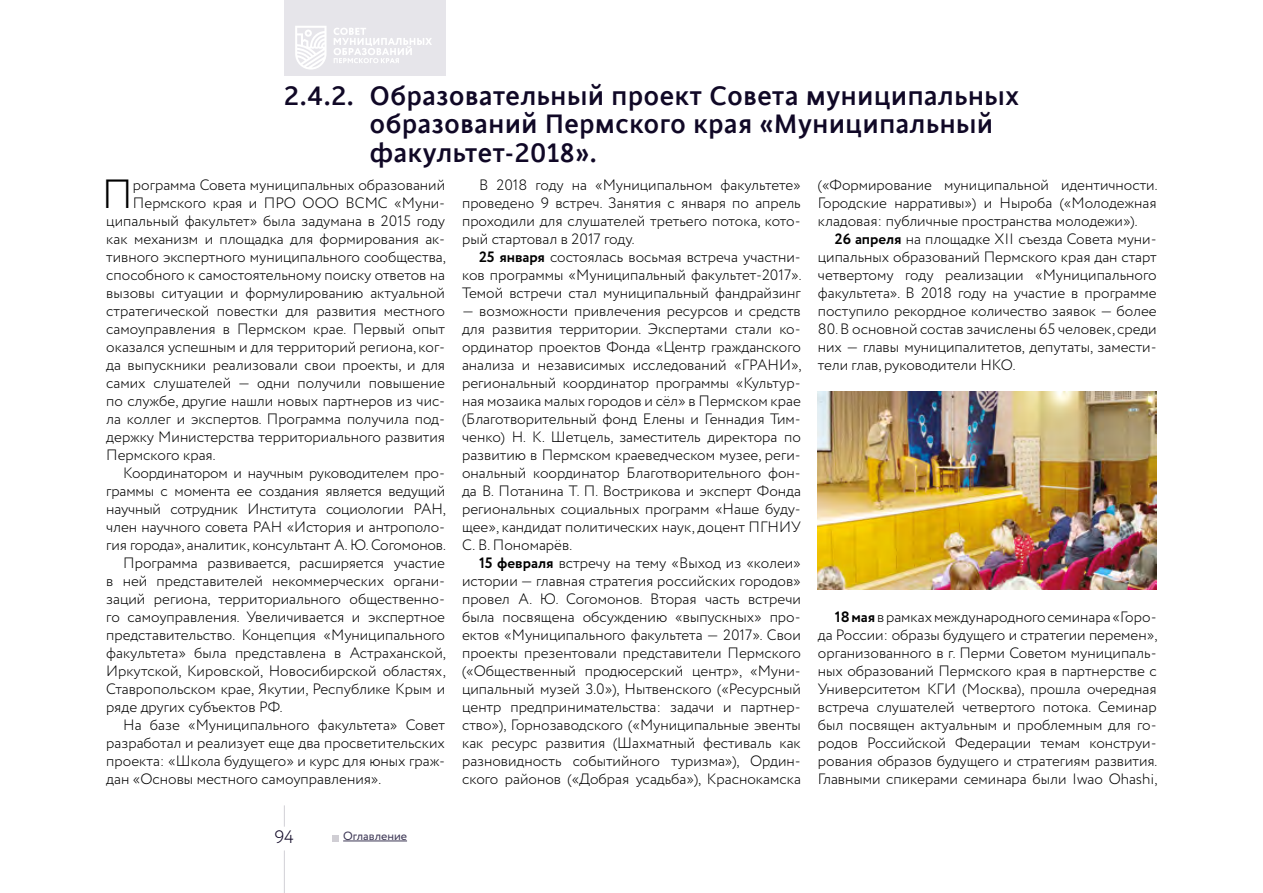
<style>
.page{position:relative;width:1263px;height:893px;background:#fff}
.page>*{position:absolute;margin:0;border:0;box-sizing:border-box;transform-origin:0 0}
.t1{font:300 40.65px "Circe";color:#000}
.t2{font:500 30px/28.5px "Cinta";color:#100826}
.t3{font:300 18px "Circe";color:#100826}
.t4{font:300 15px/18px "Circe";color:#000;text-align:justify}
.t5{font:12px "Circe";color:#3d3755}
.s1{font-weight:700}
</style>
<div class="page">
<svg style="left:284px;top:805px;width:1px;height:22px"></svg>
<hr style="left:284px;top:850px;width:1px;height:43px;background:#100826">
<hr style="left:343px;top:841px;width:64px;height:1px;background:#3d3755">
<svg style="left:333px;top:835px;width:6px;height:6px"></svg>
<div style="left:284px;top:0;width:161px;height:76px;background:#e6e5ea"></div>
<svg style="left:295px;top:26px;width:137px;height:44px"></svg>
<img style="left:818px;top:391px;width:339px;height:198px">
<h2 class="t2" style="left:369px;top:82px;width:651px;text-indent:-86px">2.4.2. Образовательный проект Совета муниципальных образований Пермского края «Муниципальный факультет-2018».</h2>
<p class="t4" style="left:462px;top:177px;width:340px;text-indent:17px">В 2018 году на «Муниципальном факультете» проведено 9 встреч. Занятия с января по апрель проходили для слушателей третьего потока, кото&shy;рый стартовал в 2017 году.</p>
<p class="t4" style="left:462px;top:249px;width:341px;text-indent:17px"><span class="s1">25 января</span> состоялась восьмая встреча участни&shy;ков программы «Муниципальный факультет-2017».<br>Темой встречи стал муниципальный фандрайзинг</p>
<p class="t4" style="left:462px;top:303px;width:341px">— возможности привлечения ресурсов и средств для развития территории. Экспертами стали ко&shy;ординатор проектов Фонда «Центр гражданского анализа и независимых исследований «ГРАНИ», региональный координатор программы «Культур&shy;ная мозаика малых городов и сёл» в Пермском крае (Благотворительный фонд Елены и Геннадия Тим&shy;ченко) Н. К. Шетцель, заместитель директора по развитию в Пермском краеведческом музее, реги&shy;ональный координатор Благотворительного фон&shy;да В. Потанина Т. П. Вострикова и эксперт Фонда региональных социальных программ «Наше буду&shy;щее», кандидат политических наук, доцент ПГНИУ С. В. Пономарёв.</p>
<p class="t4" style="left:462px;top:555px;width:340px;text-indent:17px"><span class="s1">15 февраля</span> встречу на тему «Выход из «колеи» истории — главная стратегия российских городов» провел А. Ю. Согомонов. Вторая часть встречи была посвящена обсуждению «выпускных» про&shy;ектов «Муниципального факультета — 2017». Свои проекты презентовали представители Пермского («Общественный продюсерский центр», «Муни&shy;ципальный музей 3.0»), Нытвенского («Ресурсный центр предпринимательства: задачи и партнер&shy;ство»), Горнозаводского («Муниципальные эвенты как ресурс развития (Шахматный фестиваль как разновидность событийного туризма»), Ордин&shy;ского районов («Добрая усадьба»), Краснокамска</p>
<h1 class="t1" style="left:102px;top:168px;width:33px">П</h1>
<p class="t4" style="left:133px;top:177px;width:314px">рограмма Совета муниципальных образований</p>
<p class="t4" style="left:818px;top:177px;width:341px">(«Формирование муниципальной идентичности.<br>Городские нарративы») и Ныроба («Молодежная кладовая: публичные пространства молодежи»).</p>
<p class="t4" style="left:818px;top:231px;width:340px;text-indent:17px"><span class="s1">26 апреля</span> на площадке XII съезда Совета муни&shy;ципальных образований Пермского края дан старт четвертому году реализации «Муниципального факультета». В 2018 году на участие в программе поступило рекордное количество заявок — более</p>
<p class="t4" style="left:818px;top:321px;width:340px">80. В основной состав зачислены 65 человек, среди них — главы муниципалитетов, депутаты, замести&shy;тели глав, руководители НКО.</p>
<p class="t4" style="left:133px;top:195px;width:314px">Пермского края и ПРО ООО ВСМС «Муни-</p>
<p class="t4" style="left:106px;top:213px;width:340px">ципальный факультет» была задумана в 2015 году</p>
<p class="t4" style="left:106px;top:231px;width:340px">как механизм и площадка для формирования ак-</p>
<p class="t4" style="left:106px;top:249px;width:341px">тивного экспертного муниципального сообщества,</p>
<p class="t4" style="left:106px;top:267px;width:340px">способного к самостоятельному поиску ответов на</p>
<p class="t4" style="left:106px;top:285px;width:340px">вызовы ситуации и формулированию актуальной</p>
<p class="t4" style="left:106px;top:303px;width:340px">стратегической повестки для развития местного</p>
<p class="t4" style="left:106px;top:321px;width:340px">самоуправления в Пермском крае. Первый опыт</p>
<p class="t4" style="left:106px;top:339px;width:340px">оказался успешным и для территорий региона, ког-</p>
<p class="t4" style="left:106px;top:357px;width:340px">да выпускники реализовали свои проекты, и для</p>
<p class="t4" style="left:106px;top:375px;width:340px">самих слушателей — одни получили повышение</p>
<p class="t4" style="left:106px;top:393px;width:340px">по службе, другие нашли новых партнеров из чис-</p>
<p class="t4" style="left:106px;top:411px;width:340px">ла коллег и экспертов. Программа получила под-</p>
<p class="t4" style="left:106px;top:429px;width:340px">держку Министерства территориального развития</p>
<p class="t4" style="left:106px;top:447px;width:111px">Пермского края.</p>
<p class="t4" style="left:123px;top:465px;width:323px">Координатором и научным руководителем про-</p>
<p class="t4" style="left:106px;top:483px;width:340px">граммы с момента ее создания является ведущий</p>
<p class="t4" style="left:106px;top:501px;width:341px">научный сотрудник Института социологии РАН,</p>
<p class="t4" style="left:106px;top:519px;width:340px">член научного совета РАН «История и антрополо-</p>
<p class="t4" style="left:106px;top:537px;width:341px">гия города», аналитик, консультант А. Ю. Согомонов.</p>
<p class="t4" style="left:123px;top:555px;width:323px">Программа развивается, расширяется участие</p>
<p class="t4" style="left:106px;top:573px;width:340px">в ней представителей некоммерческих органи-</p>
<p class="t4" style="left:106px;top:591px;width:340px">заций региона, территориального общественно-</p>
<p class="t4" style="left:106px;top:609px;width:340px">го самоуправления. Увеличивается и экспертное</p>
<p class="t4" style="left:106px;top:627px;width:340px">представительство. Концепция «Муниципального</p>
<p class="t4" style="left:106px;top:645px;width:341px">факультета» была представлена в Астраханской,</p>
<p class="t4" style="left:106px;top:663px;width:341px">Иркутской, Кировской, Новосибирской областях,</p>
<p class="t4" style="left:106px;top:681px;width:340px">Ставропольском крае, Якутии, Республике Крым и</p>
<p class="t4" style="left:106px;top:699px;width:178px">ряде других субъектов РФ.</p>
<p class="t4" style="left:123px;top:717px;width:323px">На базе «Муниципального факультета» Совет</p>
<p class="t4" style="left:106px;top:735px;width:340px">разработал и реализует еще два просветительских</p>
<p class="t4" style="left:106px;top:753px;width:340px">проекта: «Школа будущего» и курс для юных граж-</p>
<p class="t4" style="left:106px;top:771px;width:276px">дан «Основы местного самоуправления».</p>
<p class="t4" style="left:818px;top:609px;width:341px;text-indent:17px"><span class="s1">18 мая</span> в рамках международного семинара «Горо&shy;да России: образы будущего и стратегии перемен», организованного в г. Перми Советом муниципаль&shy;ных образований Пермского края в партнерстве с Университетом КГИ (Москва), прошла очередная встреча слушателей четвертого потока. Семинар был посвящен актуальным и проблемным для го&shy;родов Российской Федерации темам конструи&shy;рования образов будущего и стратегиям развития.<br>Главными спикерами семинара были Iwao Ohashi,</p>
<p class="t3" style="left:274px;top:825px;width:21px">94</p>
<p class="t5" style="left:343px;top:828px;width:65px">Оглавление</p>
</div>
